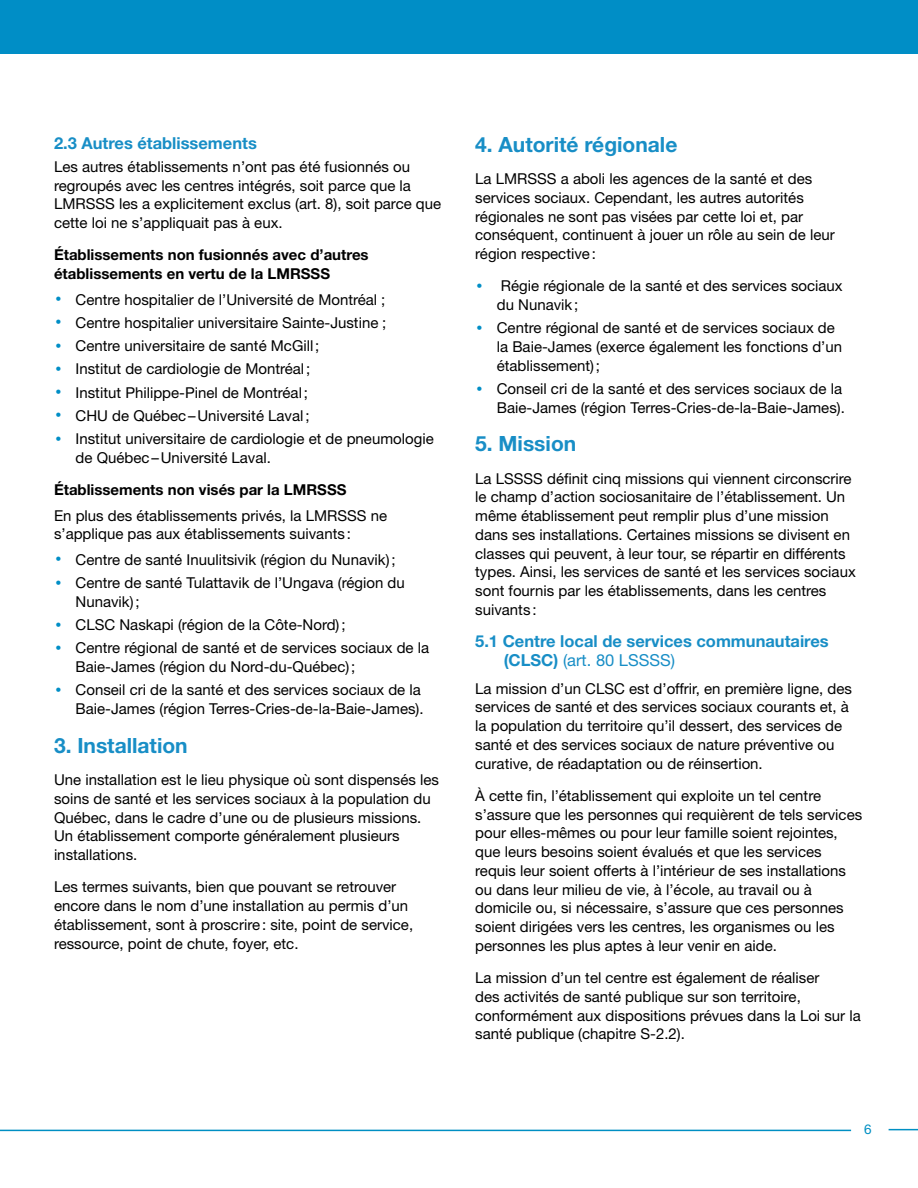
<style>
.page{position:relative;width:918px;height:1188px;background:#fff}
.page>*{position:absolute;margin:0;border:0;box-sizing:border-box;transform-origin:0 0}
.t1{font:700 21px "Helvetica Neue LT Std";color:#188ec6}
.t2{font:700 16.5px/18.8px "Helvetica Neue LT Std";color:#188ec6}
.t3{font:15px/18.8px "Helvetica Neue LT Std";color:#000}
.t4{font:700 15px/18.8px "Helvetica Neue LT Std";color:#000}
.t5{font:13.5px "Helvetica Neue LT Std";color:#008fc3}
.s1{font-size:12px;color:#008ec6}
.s2{font-weight:400}
</style>
<div class="page">
<div style="left:0;top:0;width:918px;height:54px;background:#008ec6"></div>
<hr style="left:0;top:1130px;width:851px;height:1px;background:#008fc3">
<svg style="left:889px;top:1129px;width:29px;height:1px"></svg>
<p class="t2" style="left:54px;top:133px;width:204px">2.3 Autres établissements</p>
<p class="t3" style="left:54px;top:157px;width:389px">Les autres établissements n’ont pas été fusionnés ou regroupés avec les centres intégrés, soit parce que la LMRSSS les a explicitement exclus (art. 8), soit parce que cette loi ne s’appliquait pas à eux.</p>
<p class="t4" style="left:54px;top:245px;width:316px">Établissements non fusionnés avec d’autres établissements en vertu de la LMRSSS</p>
<p class="t3" style="left:55px;top:290px;width:331px"><span class="s1">•</span> Centre hospitalier de l’Université de Montréal ;</p>
<p class="t3" style="left:55px;top:313px;width:332px"><span class="s1">•</span> Centre hospitalier universitaire Sainte-Justine ;</p>
<p class="t3" style="left:55px;top:336px;width:266px"><span class="s1">•</span> Centre universitaire de santé McGill;</p>
<p class="t3" style="left:55px;top:359px;width:256px"><span class="s1">•</span> Institut de cardiologie de Montréal;</p>
<p class="t3" style="left:55px;top:383px;width:254px"><span class="s1">•</span> Institut Philippe-Pinel de Montréal;</p>
<p class="t3" style="left:55px;top:406px;width:256px"><span class="s1">•</span> CHU de Québec–Université Laval;</p>
<p class="t3" style="left:76px;top:429px;width:360px;text-indent:-20px"><span class="s1">•</span> Institut universitaire de cardiologie et de pneumologie de Québec–Université Laval.</p>
<p class="t4" style="left:54px;top:480px;width:294px">Établissements non visés par la LMRSSS</p>
<p class="t3" style="left:54px;top:506px;width:335px">En plus des établissements privés, la LMRSSS ne s’applique pas aux établissements suivants:</p>
<p class="t3" style="left:55px;top:550px;width:342px"><span class="s1">•</span> Centre de santé Inuulitsivik (région du Nunavik);</p>
<p class="t3" style="left:76px;top:573px;width:331px;text-indent:-20px"><span class="s1">•</span> Centre de santé Tulattavik de l’Ungava (région du<br>Nunavik);</p>
<p class="t3" style="left:55px;top:615px;width:292px"><span class="s1">•</span> CLSC Naskapi (région de la Côte-Nord);</p>
<p class="t3" style="left:76px;top:638px;width:355px;text-indent:-20px"><span class="s1">•</span> Centre régional de santé et de services sociaux de la<br>Baie-James (région du Nord-du-Québec);</p>
<p class="t3" style="left:55px;top:680px;width:370px;text-align:right"><span class="s1">•</span> Conseil cri de la santé et des services sociaux de la<br>Baie-James (région Terres-Cries-de-la-Baie-James).</p>
<h1 class="t1" style="left:54px;top:732px;width:135px">3. Installation</h1>
<p class="t3" style="left:54px;top:770px;width:387px">Une installation est le lieu physique où sont dispensés les soins de santé et les services sociaux à la population du Québec, dans le cadre d’une ou de plusieurs missions.<br>Un établissement comporte généralement plusieurs installations.</p>
<p class="t3" style="left:54px;top:877px;width:361px">Les termes suivants, bien que pouvant se retrouver encore dans le nom d’une installation au permis d’un établissement, sont à proscrire: site, point de service, ressource, point de chute, foyer, etc.</p>
<h1 class="t1" style="left:475px;top:131px;width:204px">4. Autorité régionale</h1>
<p class="t3" style="left:475px;top:169px;width:361px">La LMRSSS a aboli les agences de la santé et des services sociaux. Cependant, les autres autorités régionales ne sont pas visées par cette loi et, par conséquent, continuent à jouer un rôle au sein de leur région respective:</p>
<p class="t3" style="left:497px;top:276px;width:347px;text-indent:-20px"><span class="s1">•</span> Régie régionale de la santé et des services sociaux du Nunavik;</p>
<p class="t3" style="left:497px;top:318px;width:347px;text-indent:-20px"><span class="s1">•</span> Centre régional de santé et de services sociaux de la Baie-James (exerce également les fonctions d’un établissement);</p>
<p class="t3" style="left:477px;top:379px;width:370px;text-align:right"><span class="s1">•</span> Conseil cri de la santé et des services sociaux de la<br>Baie-James (région Terres-Cries-de-la-Baie-James).</p>
<h1 class="t1" style="left:475px;top:431px;width:103px">5. Mission</h1>
<p class="t3" style="left:475px;top:469px;width:382px">La LSSSS définit cinq missions qui viennent circonscrire le champ d’action sociosanitaire de l’établissement. Un même établissement peut remplir plus d’une mission dans ses installations. Certaines missions se divisent en classes qui peuvent, à leur tour, se répartir en différents types. Ainsi, les services de santé et les services sociaux sont fournis par les établissements, dans les centres suivants :</p>
<p class="t2" style="left:504px;top:632px;width:326px;text-indent:-28px">5.1 Centre local de services communautaires (CLSC) <span class="s2">(art. 80 LSSSS)</span></p>
<p class="t3" style="left:475px;top:679px;width:378px">La mission d’un CLSC est d’offrir, en première ligne, des services de santé et des services sociaux courants et, à la population du territoire qu’il dessert, des services de santé et des services sociaux de nature préventive ou curative, de réadaptation ou de réinsertion.</p>
<p class="t3" style="left:475px;top:786px;width:389px">À cette fin, l’établissement qui exploite un tel centre s’assure que les personnes qui requièrent de tels services pour elles-mêmes ou pour leur famille soient rejointes, que leurs besoins soient évalués et que les services requis leur soient offerts à l’intérieur de ses installations ou dans leur milieu de vie, à l’école, au travail ou à domicile ou, si nécessaire, s’assure que ces personnes soient dirigées vers les centres, les organismes ou les personnes les plus aptes à leur venir en aide.</p>
<p class="t3" style="left:475px;top:968px;width:387px">La mission d’un tel centre est également de réaliser<br>des activités de santé publique sur son territoire, conformément aux dispositions prévues dans la Loi sur la santé publique (chapitre S-2.2).</p>
<p class="t5" style="left:864px;top:1121px;width:9px">6</p>
</div>
